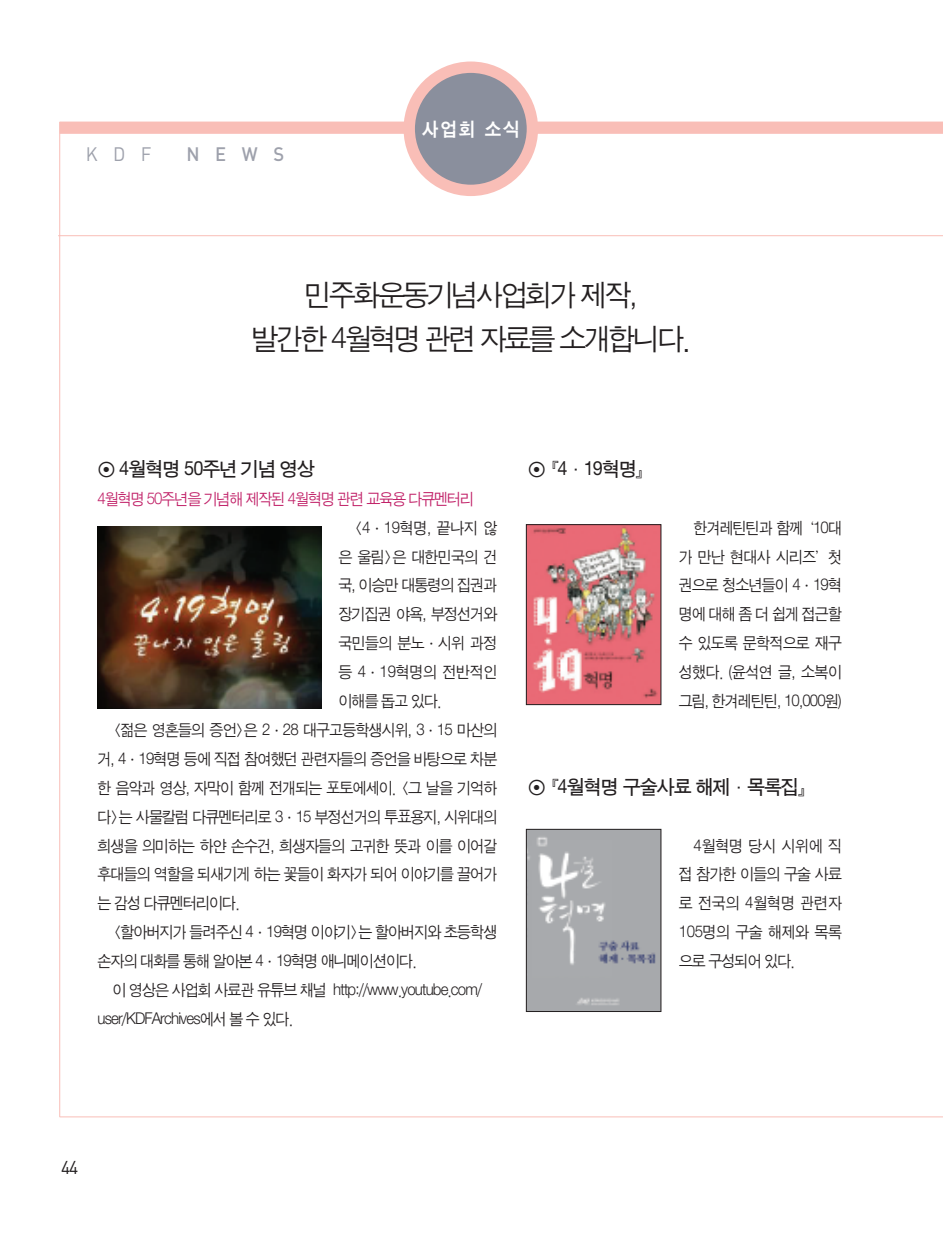
<style>
.page{position:relative;width:943px;height:1241px;background:#fff}
.page>*{position:absolute;margin:0;border:0;box-sizing:border-box;transform-origin:0 0}
.t1{font:29.75px/43.8px "Sand Jg";letter-spacing:-.075em;color:#231f20;text-align:center}
.t2{font:20.12px "Sand Tg";letter-spacing:-.05em;color:#231f20}
.t3{font:19.25px "Sand Kg";color:#fff;scale:.95 1}
.t4{font:500 19.25px "DIN";color:#9ea1ac;scale:.95 1}
.t5{font:19.25px "DIN";color:#9ea1ac;scale:.95 1}
.t6{font:18.38px "DIN";color:#231f20;scale:.95 1}
.t7{font:16.28px/28.9px "Sand Jg";letter-spacing:-.055em;color:#231f20;text-align:justify;scale:.95 1}
.t8{font:16.28px "Sand Jg";letter-spacing:-.065em;color:#c12168;scale:.95 1}
.t9{font:16.28px "Sand Jg";letter-spacing:-.015em;color:#231f20;scale:.95 1}
.t10{font:16.28px "Sand Jg";letter-spacing:-.035em;color:#231f20;scale:.95 1}
</style>
<div class="page">
<div style="left:60px;top:121px;width:883px;height:13px;background:#f9beb7"></div>
<hr style="left:60px;top:1116px;width:883px;height:1px;background:#f9beb7">
<svg style="left:403px;top:61px;width:135px;height:135px"></svg>
<hr style="left:59px;top:122px;width:1px;height:994px;background:#f9beb7">
<img style="left:98px;top:526px;width:223px;height:182px">
<img style="left:528px;top:526px;width:131px;height:176px">
<div style="left:526px;top:524px;width:135px;height:180px;border:1px solid #231f20"></div>
<img style="left:528px;top:831px;width:131px;height:178px">
<div style="left:526px;top:829px;width:135px;height:182px;border:1px solid #231f20"></div>
<hr style="left:58px;top:235px;width:885px;height:1px;background:#f9beb7">
<p class="t5" style="left:86px;top:143px;width:70px">KDF</p>
<p class="t4" style="left:186px;top:143px;width:104px">NEWS</p>
<p class="t3" style="left:422px;top:119px;width:104px">사업회 소식</p>
<h1 class="t1" style="left:252px;top:274px;width:440px">민주화운동기념사업회가 제작,<br>발간한 4월혁명 관련 자료를 소개합니다.</h1>
<p class="t2" style="left:97px;top:458px;width:219px">◉ 4월혁명 50주년 기념 영상</p>
<p class="t8" style="left:97px;top:490px;width:398px">4월혁명 50주년을 기념해 제작된 4월혁명 관련 교육용 다큐멘터리</p>
<p class="t7" style="left:353px;top:513px;width:153px">&lt;4·19혁명, 끝나지 않</p>
<p class="t7" style="left:338px;top:542px;width:169px">은 울림&gt;은 대한민국의 건</p>
<p class="t7" style="left:338px;top:571px;width:169px">국, 이승만 대통령의 집권과</p>
<p class="t7" style="left:338px;top:600px;width:169px">장기집권 야욕, 부정선거와</p>
<p class="t10" style="left:338px;top:635px;width:169px">국민들의 분노·시위 과정</p>
<p class="t9" style="left:338px;top:664px;width:169px">등 4·19혁명의 전반적인</p>
<p class="t7" style="left:338px;top:687px;width:110px">이해를 돕고 있다.</p>
<p class="t7" style="left:112px;top:716px;width:406px">&lt;젊은 영혼들의 증언&gt;은 2·28 대구고등학생시위, 3·15 마산의</p>
<p class="t7" style="left:97px;top:744px;width:422px">거, 4·19혁명 등에 직접 참여했던 관련자들의 증언을 바탕으로 차분</p>
<p class="t7" style="left:97px;top:773px;width:422px">한 음악과 영상, 자막이 함께 전개되는 포토에세이. &lt;그 날을 기억하</p>
<p class="t7" style="left:97px;top:802px;width:422px">다&gt;는 사물칼럼 다큐멘터리로 3·15 부정선거의 투표용지, 시위대의</p>
<p class="t7" style="left:97px;top:831px;width:422px">희생을 의미하는 하얀 손수건, 희생자들의 고귀한 뜻과 이를 이어갈</p>
<p class="t7" style="left:97px;top:860px;width:422px">후대들의 역할을 되새기게 하는 꽃들이 화자가 되어 이야기를 끌어가</p>
<p class="t7" style="left:97px;top:889px;width:151px">는 감성 다큐멘터리이다.</p>
<p class="t7" style="left:112px;top:918px;width:406px">&lt;할아버지가 들려주신 4·19혁명 이야기&gt;는 할아버지와 초등학생</p>
<p class="t7" style="left:97px;top:947px;width:337px">손자의 대화를 통해 알아본 4·19혁명 애니메이션이다.</p>
<p class="t7" style="left:112px;top:975px;width:390px">이 영상은 사업회 사료관 유튜브 채널 http://www.youtube.com/</p>
<p class="t7" style="left:97px;top:1004px;width:207px">user/KDFArchives에서 볼 수 있다.</p>
<p class="t2" style="left:528px;top:458px;width:128px">◉『4·19혁명』</p>
<p class="t7" style="left:678px;top:513px;width:173px;text-indent:15px">한겨레틴틴과 함께‘10대 가 만난 현대사 시리즈’첫 권으로 청소년들이 4·19혁 명에 대해 좀 더 쉽게 접근할 수 있도록 문학적으로 재구 성했다. (윤석연 글, 소복이 그림, 한겨레틴틴, 10,000원)</p>
<p class="t2" style="left:528px;top:776px;width:290px">◉『4월혁명 구술사료 해제·목록집』</p>
<p class="t7" style="left:678px;top:831px;width:173px;text-indent:15px">4월혁명 당시 시위에 직 접 참가한 이들의 구술 사료 로 전국의 4월혁명 관련자 105명의 구술 해제와 목록 으로 구성되어 있다.</p>
<p class="t6" style="left:61px;top:1156px;width:19px">44</p>
</div>
